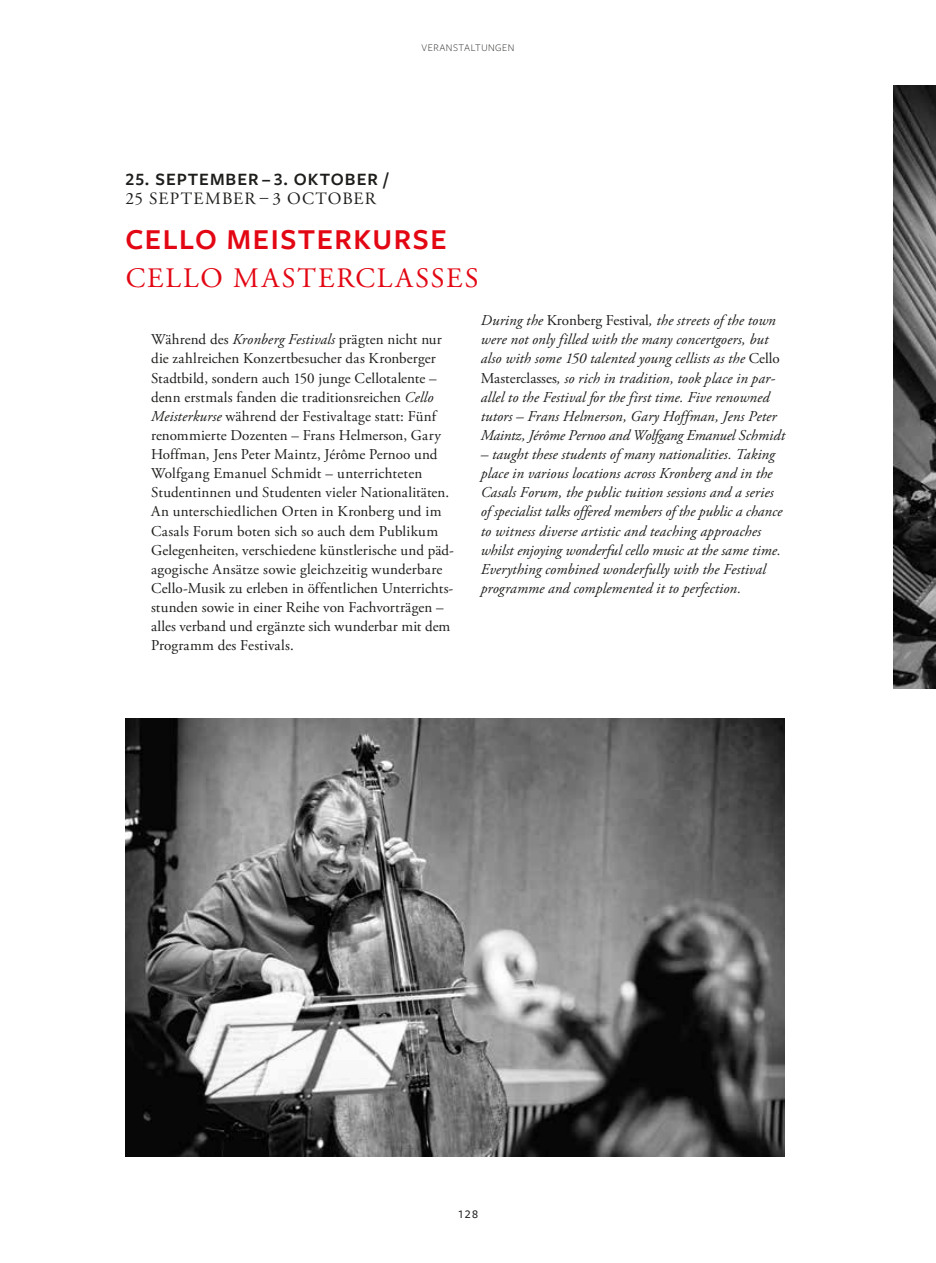
<style>
.page{position:relative;width:936px;height:1263px;background:#fff}
.page>*{position:absolute;margin:0;border:0;box-sizing:border-box;transform-origin:0 0}
.t1{font:600 30px "Freight Sans Pro";letter-spacing:.05em;color:#e30613}
.t2{font:28.2px "Adobe Garamond Pro";letter-spacing:.07em;color:#e30613}
.t3{font:600 18px "Freight Sans Pro";letter-spacing:.055em;color:#1d1d1b}
.t4{font:17.25px "Adobe Garamond Pro";letter-spacing:.07em;color:#1d1d1b}
.t5{font:15px/19px "Adobe Garamond Pro";letter-spacing:.005em;color:#1d1d1b}
.t6{font:italic 15px/19px "Adobe Garamond Pro";letter-spacing:.005em;color:#1d1d1b}
.t7{font:500 12px "Freight Sans Pro";color:#1d1d1b}
.t8{font:300 10.5px "Freight Sans Pro";letter-spacing:.05em;color:#1d1d1b}
.s1{font-style:italic}
.s2{font-style:normal}
</style>
<div class="page">
<img style="left:893px;top:85px;width:42px;height:603px">
<img style="left:125px;top:718px;width:659px;height:439px">
<p class="t8" style="left:421px;top:41px;width:94px">VERANSTALTUNGEN</p>
<p class="t3" style="left:125px;top:167px;width:264px">25. SEPTEMBER – 3. OKTOBER /</p>
<p class="t4" style="left:125px;top:188px;width:252px">25 SEPTEMBER – 3 OCTOBER</p>
<h1 class="t1" style="left:125px;top:218px;width:323px">CELLO MEISTERKURSE</h1>
<h2 class="t2" style="left:126px;top:261px;width:354px">CELLO MASTERCLASSES</h2>
<p class="t5" style="left:151px;top:331px;width:304px">Während des <span class="s1">Kronberg Festivals</span> prägten nicht nur die zahlreichen Konzertbesucher das Kronberger Stadtbild, sondern auch 150 junge Cellotalente – denn erstmals fanden die traditionsreichen <span class="s1">Cello Meisterkurse</span> während der Festivaltage statt: Fünf renommierte Dozenten – Frans Helmerson, Gary Hoffman, Jens Peter Maintz, Jérôme Pernoo und Wolfgang Emanuel Schmidt – unterrichteten Studentinnen und Studenten vieler Nationalitäten.<br>An unterschiedlichen Orten in Kronberg und im Casals Forum boten sich so auch dem Publikum Gelegenheiten, verschiedene künstlerische und päd&shy;agogische Ansätze sowie gleichzeitig wunderbare Cello-Musik zu erleben in öffentlichen Unterrichts&shy;stunden sowie in einer Reihe von Fachvorträgen – alles verband und ergänzte sich wunderbar mit dem Programm des Festivals.</p>
<p class="t6" style="left:480px;top:311px;width:305px">During the <span class="s2">Kronberg Festival</span>, the streets of the town were not only filled with the many concertgoers, but also with some 150 talented young cellists as the <span class="s2">Cello Masterclasses</span>, so rich in tradition, took place in par&shy;allel to the Festival for the first time. Five renowned tutors – Frans Helmerson, Gary Hoffman, Jens Peter Maintz, Jérôme Pernoo and Wolfgang Emanuel Schmidt</p>
<p class="t6" style="left:480px;top:445px;width:303px">– taught these students of many nationalities. Taking place in various locations across Kronberg and in the Casals Forum, the public tuition sessions and a series of specialist talks offered members of the public a chance to witness diverse artistic and teaching approaches whilst enjoying wonderful cello music at the same time.<br>Everything combined wonderfully with the Festival programme and complemented it to perfection.</p>
<p class="t7" style="left:458px;top:1206px;width:22px">128</p>
</div>
